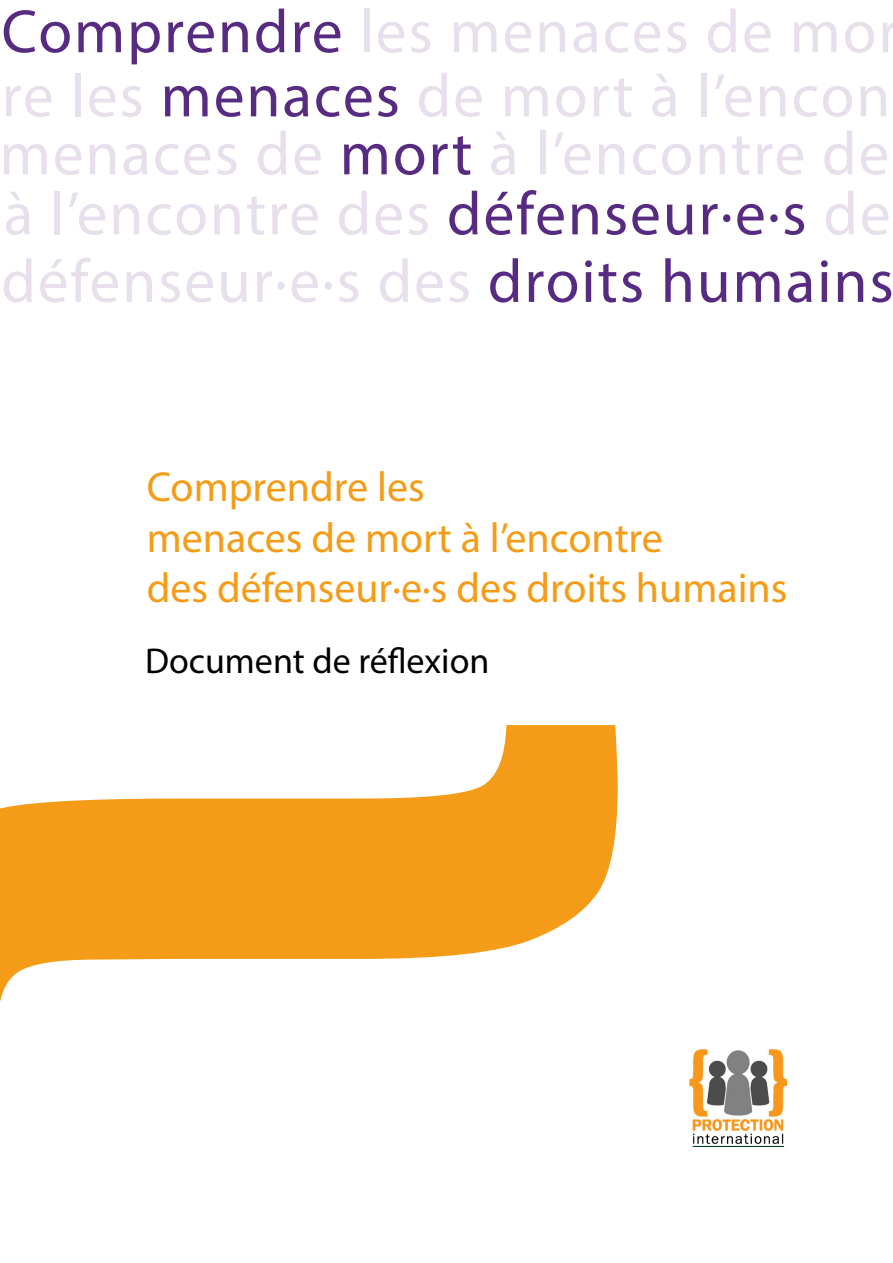
<style>
.page{position:relative;width:893px;height:1263px;background:#fff}
.page>*{position:absolute;margin:0;border:0;box-sizing:border-box;transform-origin:0 0}
.t1{font:61.5px "Myriad Pro";letter-spacing:.03em;color:#e8dfec}
.t2{font:42px "Myriad Pro";color:#f49c17}
.t3{font:36px "Myriad Pro";color:#000}
.s1{color:#572b81}
</style>
<div class="page">
<svg style="left:0;top:725px;width:618px;height:277px;fill:#f49c17"></svg>
<img style="left:689px;top:1049px;width:98px;height:97px">
<p class="t1" style="left:2px;top:-6px;width:898px"><span class="s1">Comprendre</span> les menaces de mor</p>
<p class="t1" style="left:2px;top:58px;width:890px">re les <span class="s1">menaces</span> de mort à l’encon</p>
<p class="t1" style="left:0;top:116px;width:891px">menaces de <span class="s1">mort</span> à l’encontre de</p>
<p class="t1" style="left:4px;top:176px;width:888px">à l’encontre des <span class="s1">défenseur·e·s</span> de</p>
<p class="t1" style="left:1px;top:243px;width:894px">défenseur·e·s des <span class="s1">droits humains</span></p>
<p class="t2" style="left:147px;top:461px;width:280px">Comprendre les</p>
<p class="t2" style="left:147px;top:511px;width:518px">menaces de mort à l’encontre</p>
<p class="t2" style="left:147px;top:562px;width:642px">des défenseur·e·s des droits humains</p>
<p class="t3" style="left:145px;top:639px;width:346px">Document de réflexion</p>
</div>
